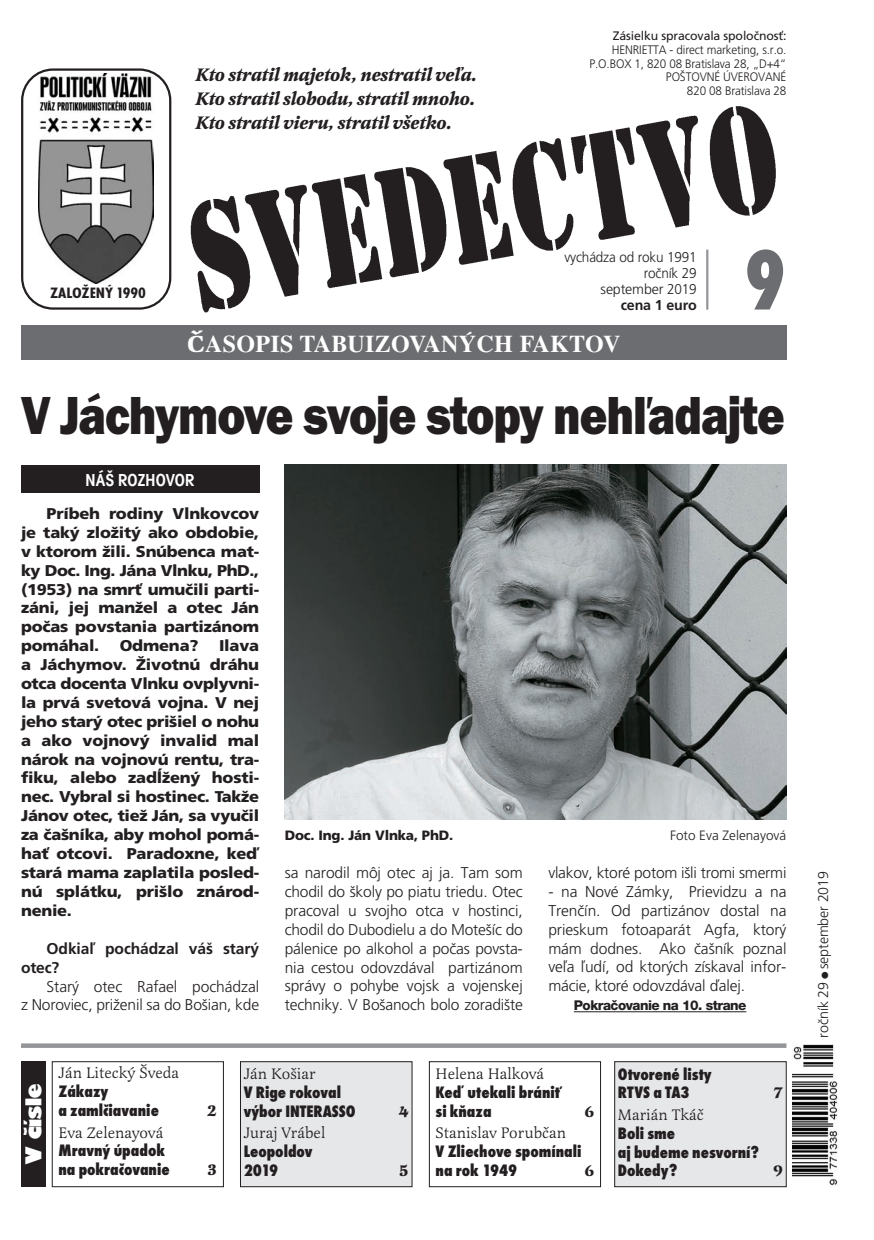
<style>
.page{position:relative;width:874px;height:1240px;background:#fff}
.page>*{position:absolute;margin:0;border:0;box-sizing:border-box;transform-origin:0 0}
.t1{font:800 condensed 88.5px "Futura TCE";color:#6c6d70;scale:.9 1}
.t2{font:55.5px "Franklin Got Itc TCE Heav";letter-spacing:-.025em;color:#231f20;scale:.85 1}
.t3{font:700 24px "Times CE";letter-spacing:.015em;color:#fff}
.t4{font:24px "Gill Kay DCE";letter-spacing:-.005em;color:#fff}
.t5{font:italic 700 18.75px/24px "Latienne TCE";letter-spacing:-.01em;color:#231f20;text-align:justify}
.t6{font:600 condensed 18px "Avant Gar Got Itc TCE";letter-spacing:.015em;color:#fff}
.t7{font:800 condensed 17.25px/18.8px "Futura TCE";color:#231f20}
.t8{font:15.75px "Latienne TCE";color:#231f20}
.t9{font:700 15.75px "Latienne TCE";color:#231f20}
.t10{font:900 15.6px/18.9px "Frutiger CE";letter-spacing:-.015em;color:#231f20;text-align:justify;scale:1.05 1}
.t11{font:300 15.6px/18.9px "Frutiger CE";letter-spacing:-.01em;color:#231f20;text-align:justify}
.t12{font:700 15.6px/18.9px "Frutiger CE";letter-spacing:-.005em;color:#231f20}
.t13{font:700 condensed 15.6px "Futura TCE";letter-spacing:-.01em;color:#231f20;scale:1.15 1}
.t14{font:300 14.25px/16.2px "Frutiger CE";letter-spacing:-.01em;color:#231f20;text-align:right;scale:.95 1}
.t15{font:300 14.25px "Frutiger CE";letter-spacing:-.01em;color:#231f20}
.t16{font:700 14.25px "Frutiger CE";letter-spacing:-.01em;color:#231f20}
.t17{font:800 13.5px "Helvetica Neue CE";letter-spacing:-.04em;color:#231f20}
.t18{font:900 13.5px "Frutiger CE";letter-spacing:-.01em;color:#231f20}
.t19{font:300 13.5px "Frutiger CE";color:#231f20}
.t20{font:300 12.3px/13.8px "Frutiger CE";letter-spacing:-.01em;color:#231f20;text-align:right;scale:.95 1}
.t21{font:12.3px "Frutiger CE";letter-spacing:-.01em;color:#231f20}
.s1{font-family:"Latienne TCE"}
</style>
<div class="page">
<img style="left:190px;top:106px;width:586px;height:207px">
<div style="left:21px;top:326px;width:765px;height:34px;background:#6c6d70"></div>
<hr style="left:574px;top:1011px;width:172px;height:1px;background:#231f20">
<div style="left:21px;top:1043px;width:765px;height:5px;background:#939598"></div>
<img style="left:285px;top:465px;width:501px;height:355px">
<div style="left:21px;top:1061px;width:25px;height:126px;background:#231f20"></div>
<div style="left:52px;top:1061px;width:172px;height:126px;border:1px solid #231f20"></div>
<div style="left:429px;top:1061px;width:172px;height:126px;border:1px solid #231f20"></div>
<div style="left:240px;top:1062px;width:172px;height:124px;background:#e6e7e9"></div>
<div style="left:240px;top:1061px;width:172px;height:126px;border:1px solid #231f20"></div>
<div style="left:615px;top:1062px;width:171px;height:124px;background:#e6e7e9"></div>
<div style="left:614px;top:1061px;width:172px;height:126px;border:1px solid #231f20"></div>
<div style="left:21px;top:465px;width:238px;height:27px;background:#231f20"></div>
<svg style="left:21px;top:68px;width:150px;height:242px"></svg>
<hr style="left:706px;top:250px;width:2px;height:60px;background:#939598">
<img style="left:792px;top:1044px;width:46px;height:142px">
<p class="t5" style="left:195px;top:64px;width:284px">Kto stratil majetok, nestratil veľa.<br>Kto stratil slobodu, stratil mnoho.<br>Kto stratil vieru, stratil všetko.</p>
<p class="t21" style="left:613px;top:31px;width:175px">Zásielku spracovala spoloãnosÈ:</p>
<p class="t20" style="left:589px;top:44px;width:209px">HENRIETTA - direct marketing, s.r.o.<br>P.O.BOX 1, 820 08 Bratislava 28, „D+4“<br>PO·TOVNÉ ÚVEROVANÉ<br>820 08 Bratislava 28</p>
<p class="t13" style="left:50px;top:287px;width:85px">ZALOŽENÝ 1990</p>
<p class="t14" style="left:564px;top:250px;width:141px">vychádza od roku 1991 roãník 29<br>september 2019</p>
<p class="t16" style="left:621px;top:299px;width:77px">cena 1 euro</p>
<h3 class="t3" style="left:187px;top:335px;width:435px"><span class="s1">Č</span>ASOPIS TABUIZOVANÝCH FAKTOV</h3>
<h1 class="t1" style="left:744px;top:245px;width:49px">9</h1>
<h2 class="t2" style="left:21px;top:396px;width:900px">V Jáchymove svoje stopy nehľadajte</h2>
<p class="t6" style="left:86px;top:473px;width:111px">NÁŠ ROZHOVOR</p>
<p class="t10" style="left:21px;top:505px;width:228px;text-indent:26px">Príbeh rodiny Vlnkovcov je tak˘ zloÏit˘ ako obdobie, v ktorom Ïili. Snúbenca mat&shy;ky Doc. Ing. Jána Vlnku, PhD., (1953) na smrÈ umuãili parti&shy;záni, jej manÏel a otec Ján poãas povstania partizánom pomáhal.</p>
<p class="t10" style="left:21px;top:638px;width:228px;text-indent:198px">Ilava a Jáchymov. Îivotnú dráhu otca docenta Vlnku ovplyvni&shy;la prvá svetová vojna. V nej jeho star˘ otec pri‰iel o nohu a ako vojnov˘ invalid mal nárok na vojnovú rentu, tra&shy;fiku, alebo zadæÏen˘ hosti&shy;nec. Vybral si hostinec. TakÏe Jánov otec, tieÏ Ján, sa vyuãil za ãa‰níka, aby mohol pomá&shy;haÈ otcovi. Paradoxne, keì stará mama zaplatila posled&shy;nú splátku, pri‰lo znárod&shy;nenie.</p>
<p class="t12" style="left:21px;top:940px;width:240px;text-indent:26px">Odkiaº pochádzal vá‰ star˘ otec?</p>
<p class="t11" style="left:21px;top:978px;width:240px;text-align:right">Star˘ otec Rafael pochádzal<br>z Noroviec, priÏenil sa do Bo‰ian, kde</p>
<p class="t10" style="left:120px;top:638px;width:77px">Odmena?</p>
<p class="t18" style="left:285px;top:830px;width:170px">Doc. Ing. Ján Vlnka, PhD.</p>
<p class="t19" style="left:670px;top:830px;width:118px">Foto Eva Zelenayová</p>
<p class="t11" style="left:285px;top:864px;width:240px">sa narodil môj otec aj ja. Tam som chodil do ‰koly po piatu triedu. Otec pracoval u svojho otca v hostinci, chodil do Dubodielu a do Mote‰íc do pálenice po alkohol a poãas povsta&shy;nia cestou odovzdával partizánom správy o pohybe vojsk a vojenskej techniky. V Bo‰anoch bolo zoradi‰te</p>
<p class="t11" style="left:548px;top:864px;width:240px">vlakov, ktoré potom i‰li tromi smermi</p>
<p class="t11" style="left:548px;top:883px;width:240px">- na Nové Zámky, Prievidzu a na Trenãín. Od partizánov dostal na prieskum fotoaparát Agfa, ktor˘ mám dodnes. Ako ãa‰ník poznal veºa ºudí, od ktor˘ch získaval infor&shy;mácie, ktoré odovzdával ìalej.</p>
<p class="t17" style="left:574px;top:1001px;width:174px">Pokraãovanie na 10. strane</p>
<h3 class="t4" style="left:25px;top:1164px;width:82px;rotate:-90deg">V čísle</h3>
<p class="t8" style="left:58px;top:1066px;width:122px">Ján Litecký Šveda</p>
<p class="t7" style="left:58px;top:1083px;width:102px">Zákazy<br>a zamlčiavanie</p>
<p class="t8" style="left:58px;top:1125px;width:107px">Eva Zelenayová</p>
<p class="t7" style="left:58px;top:1142px;width:113px">Mravný úpadok na pokračovanie</p>
<p class="t9" style="left:207px;top:1104px;width:11px">2</p>
<p class="t9" style="left:207px;top:1163px;width:11px">3</p>
<p class="t8" style="left:244px;top:1067px;width:73px">Ján Košiar</p>
<p class="t7" style="left:244px;top:1084px;width:113px">V Rige rokoval výbor INTERASSO</p>
<p class="t8" style="left:244px;top:1126px;width:83px">Juraj Vrábel</p>
<p class="t7" style="left:244px;top:1143px;width:70px">Leopoldov<br>2019</p>
<p class="t9" style="left:399px;top:1104px;width:11px">4</p>
<p class="t9" style="left:399px;top:1164px;width:11px">5</p>
<p class="t8" style="left:436px;top:1067px;width:110px">Helena Halková</p>
<p class="t7" style="left:436px;top:1084px;width:129px">Keď utekali brániť si kňaza</p>
<p class="t9" style="left:584px;top:1104px;width:11px">6</p>
<p class="t8" style="left:436px;top:1126px;width:132px">Stanislav Porubčan</p>
<p class="t7" style="left:436px;top:1143px;width:147px">V Zliechove spomínali na rok 1949</p>
<p class="t9" style="left:584px;top:1164px;width:11px">6</p>
<p class="t7" style="left:618px;top:1066px;width:95px">Otvorené listy<br>RTVS a TA3</p>
<p class="t8" style="left:618px;top:1108px;width:87px">Marián Tkáč</p>
<p class="t7" style="left:618px;top:1125px;width:143px">Boli sme<br>aj budeme nesvorní?<br>Dokedy?</p>
<p class="t9" style="left:773px;top:1086px;width:11px">7</p>
<p class="t9" style="left:773px;top:1164px;width:11px">9</p>
<p class="t15" style="left:817px;top:1037px;width:168px;rotate:-90deg">roãník 29 ● september 2019</p>
</div>
